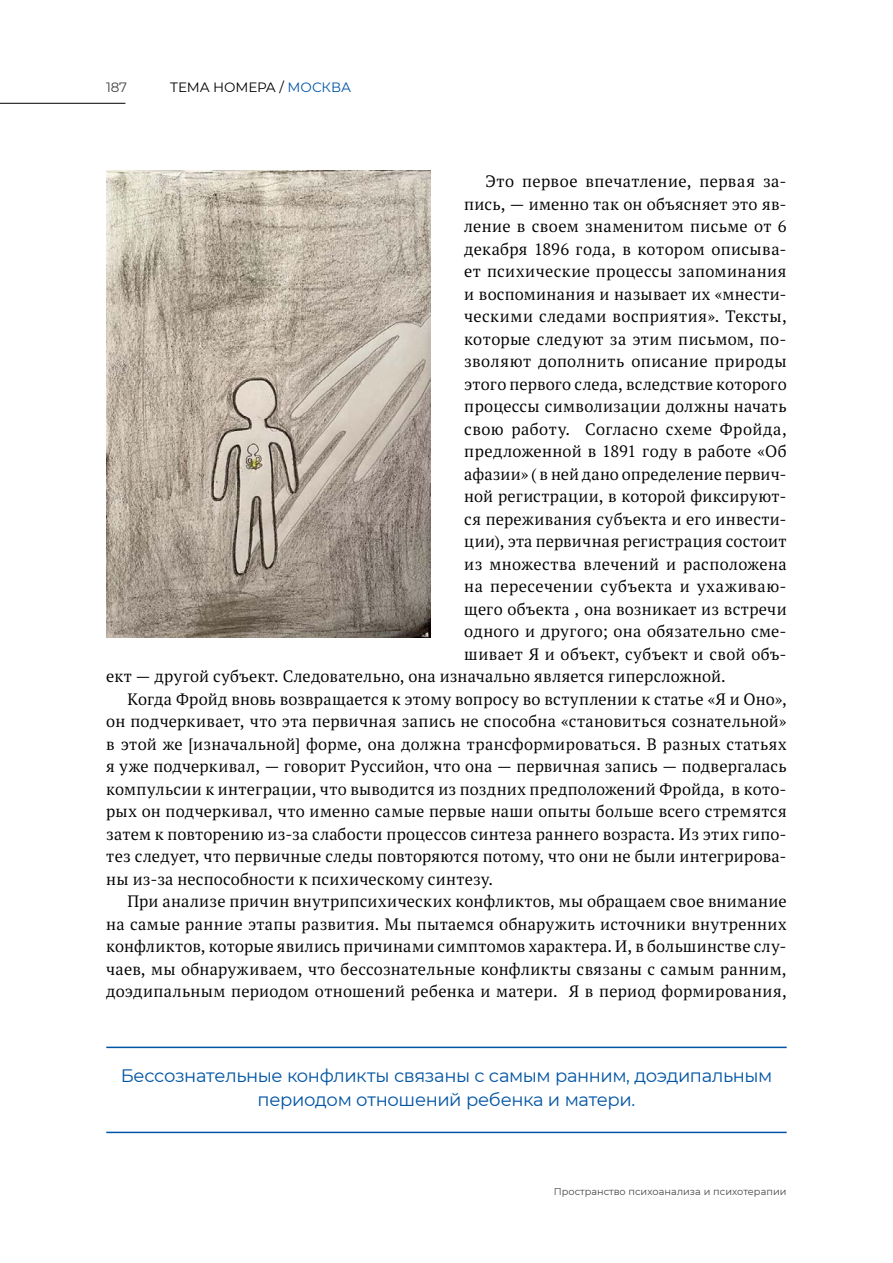
<style>
.page{position:relative;width:893px;height:1263px;background:#fff}
.page>*{position:absolute;margin:0;border:0;box-sizing:border-box;transform-origin:0 0}
.t1{font:18px/24px "Montserrat";letter-spacing:-.02em;color:#0054a4;text-align:center}
.t2{font:16.5px "PT Serif Pro";letter-spacing:.02em;color:#000}
.t3{font:16.5px "PT Serif Pro";color:#000}
.t4{font:13.5px "Montserrat";letter-spacing:-.01em;color:#000}
.t5{font:13.5px "Montserrat";color:#454347}
.t6{font:9.75px "Montserrat";letter-spacing:.005em;color:#454347}
.s1{color:#0054a4}
</style>
<div class="page">
<hr style="left:106px;top:1046px;width:681px;height:2px;background:#0054a4">
<hr style="left:106px;top:1132px;width:681px;height:1px;background:#0054a4">
<img style="left:106px;top:170px;width:324px;height:467px">
<hr style="left:0;top:103px;width:125px;height:1px;background:#000">
<p class="t5" style="left:106px;top:79px;width:22px">187</p>
<p class="t4" style="left:170px;top:79px;width:183px">ТЕМА НОМЕРА <span class="s1">МОСКВА</span></p>
<p class="t2" style="left:486px;top:174px;width:303px">Это первое впечатление, первая за-</p>
<p class="t2" style="left:464px;top:197px;width:324px">пись, — именно так он объясняет это яв-</p>
<p class="t2" style="left:464px;top:219px;width:324px">ление в своем знаменитом письме от 6</p>
<p class="t2" style="left:464px;top:242px;width:324px">декабря 1896 года, в котором описыва-</p>
<p class="t2" style="left:464px;top:264px;width:324px">ет психические процессы запоминания</p>
<p class="t2" style="left:464px;top:287px;width:324px">и воспоминания и называет их «мнести-</p>
<p class="t2" style="left:464px;top:309px;width:324px">ческими следами восприятия». Тексты,</p>
<p class="t2" style="left:464px;top:332px;width:324px">которые следуют за этим письмом, по-</p>
<p class="t2" style="left:464px;top:354px;width:324px">зволяют дополнить описание природы</p>
<p class="t2" style="left:464px;top:377px;width:324px">этого первого следа, вследствие которого</p>
<p class="t2" style="left:464px;top:399px;width:324px">процессы символизации должны начать</p>
<p class="t2" style="left:464px;top:422px;width:324px">свою работу. Согласно схеме Фройда,</p>
<p class="t2" style="left:464px;top:444px;width:324px">предложенной в 1891 году в работе «Об</p>
<p class="t3" style="left:464px;top:467px;width:324px">афазии» ( в ней дано определение первич-</p>
<p class="t2" style="left:464px;top:489px;width:324px">ной регистрации, в которой фиксируют-</p>
<p class="t2" style="left:464px;top:512px;width:324px">ся переживания субъекта и его инвести-</p>
<p class="t2" style="left:464px;top:534px;width:324px">ции), эта первичная регистрация состоит</p>
<p class="t2" style="left:464px;top:557px;width:324px">из множества влечений и расположена</p>
<p class="t2" style="left:464px;top:579px;width:324px">на пересечении субъекта и ухаживаю-</p>
<p class="t2" style="left:464px;top:602px;width:324px">щего объекта , она возникает из встречи</p>
<p class="t2" style="left:464px;top:624px;width:324px">одного и другого; она обязательно сме-</p>
<p class="t2" style="left:464px;top:647px;width:324px">шивает Я и объект, субъект и свой объ-</p>
<p class="t2" style="left:106px;top:669px;width:621px">ект — другой субъект. Следовательно, она изначально является гиперсложной.</p>
<p class="t2" style="left:128px;top:692px;width:661px">Когда Фройд вновь возвращается к этому вопросу во вступлении к статье «Я и Оно»,</p>
<p class="t2" style="left:106px;top:714px;width:682px">он подчеркивает, что эта первичная запись не способна «становиться сознательной»</p>
<p class="t2" style="left:106px;top:737px;width:682px">в этой же [изначальной] форме, она должна трансформироваться. В разных статьях</p>
<p class="t2" style="left:106px;top:759px;width:682px">я уже подчеркивал, — говорит Руссийон, что она — первичная запись — подвергалась</p>
<p class="t2" style="left:106px;top:782px;width:682px">компульсии к интеграции, что выводится из поздних предположений Фройда, в кото-</p>
<p class="t2" style="left:106px;top:804px;width:682px">рых он подчеркивал, что именно самые первые наши опыты больше всего стремятся</p>
<p class="t2" style="left:106px;top:827px;width:682px">затем к повторению из-за слабости процессов синтеза раннего возраста. Из этих гипо-</p>
<p class="t2" style="left:106px;top:849px;width:682px">тез следует, что первичные следы повторяются потому, что они не были интегрирова-</p>
<p class="t2" style="left:106px;top:872px;width:388px">ны из-за неспособности к психическому синтезу.</p>
<p class="t2" style="left:128px;top:894px;width:661px">При анализе причин внутрипсихических конфликтов, мы обращаем свое внимание</p>
<p class="t2" style="left:106px;top:917px;width:682px">на самые ранние этапы развития. Мы пытаемся обнаружить источники внутренних</p>
<p class="t2" style="left:106px;top:939px;width:682px">конфликтов, которые явились причинами симптомов характера. И, в большинстве слу-</p>
<p class="t2" style="left:106px;top:962px;width:682px">чаев, мы обнаруживаем, что бессознательные конфликты связаны с самым ранним,</p>
<p class="t2" style="left:106px;top:984px;width:682px">доэдипальным периодом отношений ребенка и матери. Я в период формирования,</p>
<p class="t1" style="left:121px;top:1064px;width:653px">Бессознательные конфликты связаны с самым ранним, доэдипальным периодом отношений ребенка и матери.</p>
<p class="t6" style="left:554px;top:1186px;width:234px">Пространство психоанализа иژпсихотерапии</p>
</div>
